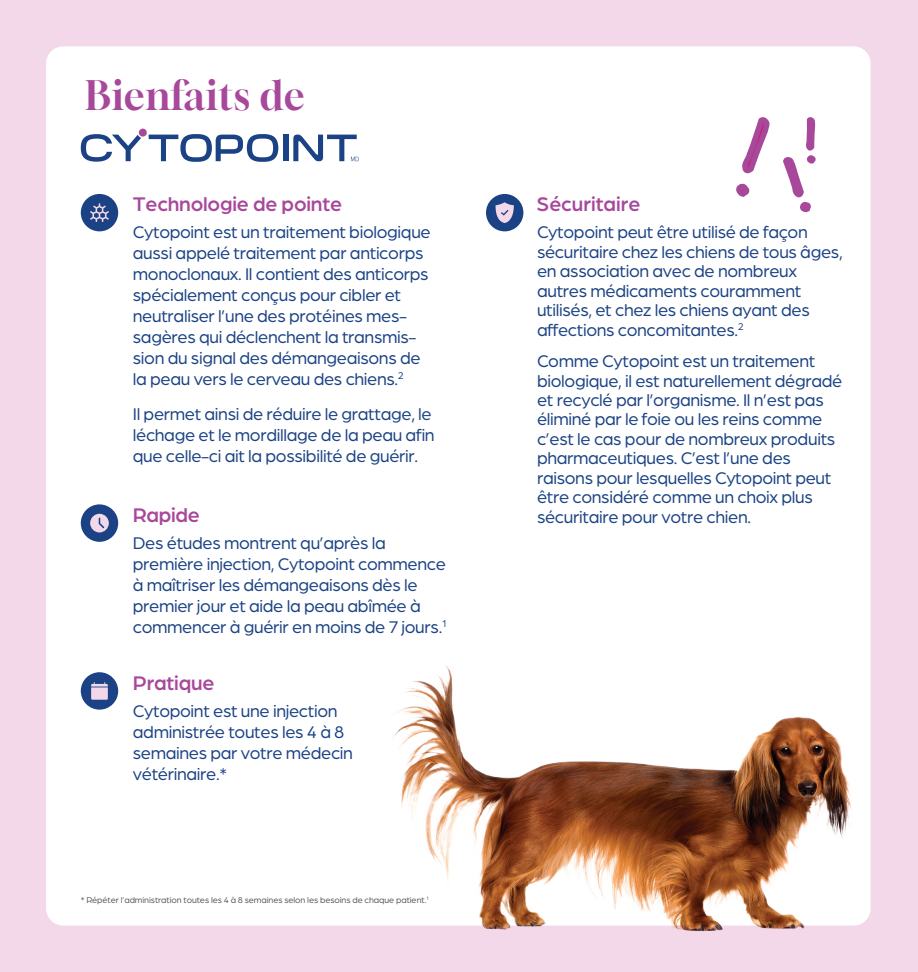
<style>
.page{position:relative;width:918px;height:972px;background:#f2d8e8}
.page>*{position:absolute;margin:0;border:0;box-sizing:border-box;transform-origin:0 0}
.t1{font:39px "Gloock";letter-spacing:.015em;color:#a7489b}
.t2{font:500 21px "Arboria";letter-spacing:-.01em;color:#a7489b}
.t3{font:18px/21px "Arboria";letter-spacing:-.02em;color:#1a4284}
.t4{font:9px "Arboria";letter-spacing:-.01em;color:#57585a}
</style>
<div class="page">
<div style="left:46px;top:46px;width:825px;height:880px;background:#fff;border-radius:17px"></div>
<div style="left:81px;top:194px;width:37px;height:37px;background:#1a4284;border-radius:50%"></div>
<svg style="left:90px;top:203px;width:19px;height:19px"></svg>
<div style="left:81px;top:672px;width:37px;height:38px;background:#1a4284;border-radius:50%"></div>
<svg style="left:91px;top:682px;width:17px;height:18px"></svg>
<img style="left:351px;top:640px;width:520px;height:291px">
<div style="left:283px;top:135px;width:5px;height:26px;background:#1a4284"></div>
<svg style="left:81px;top:129px;width:197px;height:33px"></svg>
<svg style="left:293px;top:135px;width:66px;height:26px"></svg>
<div style="left:486px;top:194px;width:37px;height:37px;background:#1a4284;border-radius:50%"></div>
<svg style="left:496px;top:202px;width:18px;height:21px"></svg>
<svg style="left:736px;top:117px;width:34px;height:80px"></svg>
<svg style="left:783px;top:117px;width:33px;height:96px"></svg>
<div style="left:81px;top:504px;width:37px;height:38px;background:#1a4284;border-radius:50%"></div>
<svg style="left:90px;top:514px;width:19px;height:18px"></svg>
<h1 class="t1" style="left:86px;top:71px;width:221px">Bienfaits de</h1>
<p class="t2" style="left:133px;top:190px;width:211px">Technologie de pointe</p>
<p class="t3" style="left:133px;top:221px;width:299px">Cytopoint est un traitement biologique aussi appelé traitement par anticorps monoclonaux. Il contient des anticorps spécialement conçus pour cibler et neutraliser l’une des protéines mes&shy;sagères qui déclenchent la transmis&shy;sion du signal des démangeaisons de la peau vers le cerveau des chiens.<sup>2</sup></p>
<p class="t3" style="left:133px;top:402px;width:303px">Il permet ainsi de réduire le grattage, le léchage et le mordillage de la peau afin que celle-ci ait la possibilité de guérir.</p>
<p class="t2" style="left:133px;top:501px;width:69px">Rapide</p>
<p class="t3" style="left:133px;top:532px;width:315px">Des études montrent qu’après la première injection, Cytopoint commence à maîtriser les démangeaisons dès le premier jour et aide la peau abîmée à commencer à guérir en moins de 7 jours.<sup>1</sup></p>
<p class="t2" style="left:133px;top:669px;width:83px">Pratique</p>
<p class="t3" style="left:133px;top:699px;width:222px">Cytopoint est une injection administrée toutes les 4 à 8 semaines par votre médecin vétérinaire.*</p>
<p class="t4" style="left:81px;top:894px;width:349px">* Répéter l’administration toutes les 4 à 8 semaines selon les besoins de chaque patient.<sup>1</sup></p>
<p class="t2" style="left:537px;top:190px;width:105px">Sécuritaire</p>
<p class="t3" style="left:537px;top:222px;width:307px;line-height:19.5px">Cytopoint peut être utilisé de façon sécuritaire chez les chiens de tous âges, en association avec de nombreux autres médicaments couramment utilisés, et chez les chiens ayant des affections concomitantes.<sup>2</sup></p>
<p class="t3" style="left:537px;top:351px;width:307px;line-height:19.5px">Comme Cytopoint est un traitement biologique, il est naturellement dégradé et recyclé par l’organisme. Il n’est pas éliminé par le foie ou les reins comme c’est le cas pour de nombreux produits pharmaceutiques. C’est l’une des raisons pour lesquelles Cytopoint peut être considéré comme un choix plus sécuritaire pour votre chien.</p>
</div>
